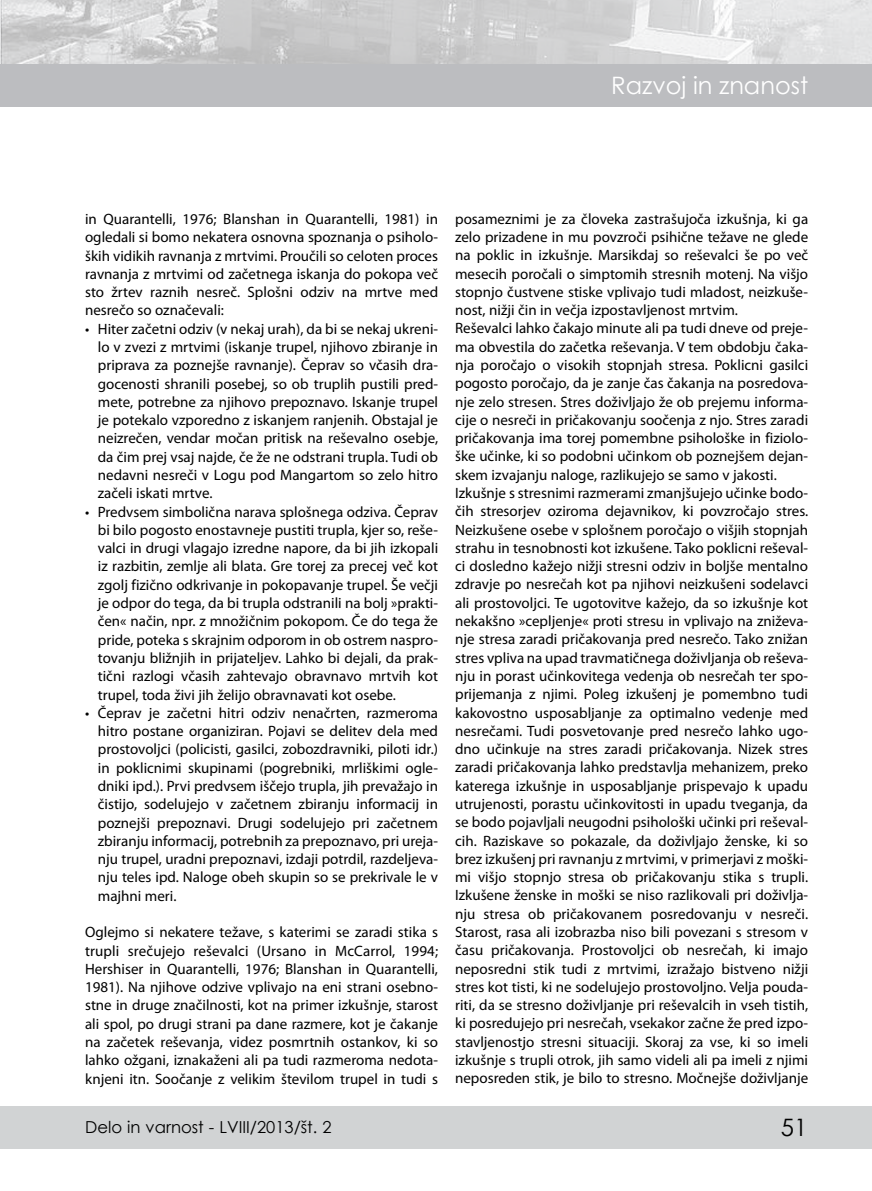
<style>
.page{position:relative;width:872px;height:1191px;background:#fff}
.page>*{position:absolute;margin:0;border:0;box-sizing:border-box;transform-origin:0 0}
.t1{font:24px "Century Gothic";color:#fff}
.t2{font:24px "Century Gothic";color:#000}
.t3{font:16.5px "Century Gothic";color:#000}
.t4{font:15px/18.3px "Myriad Pro";color:#000;text-align:justify}
</style>
<div class="page">
<div style="left:0;top:1106px;width:872px;height:42px;background:#d1d3d4"></div>
<img style="left:0;top:0;width:872px;height:64px">
<div style="left:0;top:64px;width:872px;height:42px;background:#bcbdc0"></div>
<h1 class="t1" style="left:611px;top:69px;width:198px">Razvoj in znanost</h1>
<p class="t4" style="left:85px;top:209px;width:354px">in Quarantelli, 1976; Blanshan in Quarantelli, 1981) in ogledali si bomo nekatera osnovna spoznanja o psiholo&shy;ških vidikih ravnanja z mrtvimi. Proučili so celoten proces ravnanja z mrtvimi od začetnega iskanja do pokopa več sto žrtev raznih nesreč. Splošni odziv na mrtve med nesrečo so označevali:</p>
<p class="t4" style="left:98px;top:319px;width:342px;text-indent:-13px">• Hiter začetni odziv (v nekaj urah), da bi se nekaj ukreni&shy;lo v zvezi z mrtvimi (iskanje trupel, njihovo zbiranje in priprava za poznejše ravnanje). Čeprav so včasih dra&shy;gocenosti shranili posebej, so ob truplih pustili pred&shy;mete, potrebne za njihovo prepoznavo. Iskanje trupel je potekalo vzporedno z iskanjem ranjenih. Obstajal je neizrečen, vendar močan pritisk na reševalno osebje, da čim prej vsaj najde, če že ne odstrani trupla. Tudi ob nedavni nesreči v Logu pod Mangartom so zelo hitro začeli iskati mrtve.</p>
<p class="t4" style="left:98px;top:502px;width:342px;text-indent:-13px">• Predvsem simbolična narava splošnega odziva. Čeprav bi bilo pogosto enostavneje pustiti trupla, kjer so, reše&shy;valci in drugi vlagajo izredne napore, da bi jih izkopali iz razbitin, zemlje ali blata. Gre torej za precej več kot zgolj fizično odkrivanje in pokopavanje trupel. Še večji je odpor do tega, da bi trupla odstranili na bolj »prakti&shy;čen« način, npr. z množičnim pokopom. Če do tega že pride, poteka s skrajnim odporom in ob ostrem naspro&shy;tovanju bližnjih in prijateljev. Lahko bi dejali, da prak&shy;tični razlogi včasih zahtevajo obravnavo mrtvih kot trupel, toda živi jih želijo obravnavati kot osebe.</p>
<p class="t4" style="left:98px;top:703px;width:342px;text-indent:-13px">• Čeprav je začetni hitri odziv nenačrten, razmeroma hitro postane organiziran. Pojavi se delitev dela med prostovoljci (policisti, gasilci, zobozdravniki, piloti idr.) in poklicnimi skupinami (pogrebniki, mrliškimi ogle&shy;dniki ipd.). Prvi predvsem iščejo trupla, jih prevažajo in čistijo, sodelujejo v začetnem zbiranju informacij in poznejši prepoznavi. Drugi sodelujejo pri začetnem zbiranju informacij, potrebnih za prepoznavo, pri ureja&shy;nju trupel, uradni prepoznavi, izdaji potrdil, razdeljeva&shy;nju teles ipd. Naloge obeh skupin so se prekrivale le v majhni meri.</p>
<p class="t4" style="left:85px;top:923px;width:355px">Oglejmo si nekatere težave, s katerimi se zaradi stika s trupli srečujejo reševalci (Ursano in McCarrol, 1994; Hershiser in Quarantelli, 1976; Blanshan in Quarantelli, 1981). Na njihove odzive vplivajo na eni strani osebno&shy;stne in druge značilnosti, kot na primer izkušnje, starost ali spol, po drugi strani pa dane razmere, kot je čakanje na začetek reševanja, videz posmrtnih ostankov, ki so lahko ožgani, iznakaženi ali pa tudi razmeroma nedota&shy;knjeni itn. Soočanje z velikim številom trupel in tudi s</p>
<p class="t4" style="left:455px;top:209px;width:354px;text-align:left">posameznimi je za človeka zastrašujoča izkušnja, ki ga zelo prizadene in mu povzroči psihične težave ne glede na poklic in izkušnje. Marsikdaj so reševalci še po več mesecih poročali o simptomih stresnih motenj. Na višjo stopnjo čustvene stiske vplivajo tudi mladost, neizkuše&shy;nost, nižji čin in večja izpostavljenost mrtvim.<br>Reševalci lahko čakajo minute ali pa tudi dneve od preje&shy;ma obvestila do začetka reševanja. V tem obdobju čaka&shy;nja poročajo o visokih stopnjah stresa. Poklicni gasilci pogosto poročajo, da je zanje čas čakanja na posredova&shy;nje zelo stresen. Stres doživljajo že ob prejemu informa&shy;cije o nesreči in pričakovanju soočenja z njo. Stres zaradi pričakovanja ima torej pomembne psihološke in fiziolo&shy;ške učinke, ki so podobni učinkom ob poznejšem dejan&shy;skem izvajanju naloge, razlikujejo se samo v jakosti.<br>Izkušnje s stresnimi razmerami zmanjšujejo učinke bodo&shy;čih stresorjev oziroma dejavnikov, ki povzročajo stres.<br>Neizkušene osebe v splošnem poročajo o višjih stopnjah strahu in tesnobnosti kot izkušene. Tako poklicni reševal&shy;ci dosledno kažejo nižji stresni odziv in boljše mentalno zdravje po nesrečah kot pa njihovi neizkušeni sodelavci ali prostovoljci. Te ugotovitve kažejo, da so izkušnje kot nekakšno »cepljenje« proti stresu in vplivajo na zniževa&shy;nje stresa zaradi pričakovanja pred nesrečo. Tako znižan stres vpliva na upad travmatičnega doživljanja ob reševa&shy;nju in porast učinkovitega vedenja ob nesrečah ter spo&shy;prijemanja z njimi. Poleg izkušenj je pomembno tudi kakovostno usposabljanje za optimalno vedenje med nesrečami. Tudi posvetovanje pred nesrečo lahko ugo&shy;dno učinkuje na stres zaradi pričakovanja. Nizek stres zaradi pričakovanja lahko predstavlja mehanizem, preko katerega izkušnje in usposabljanje prispevajo k upadu utrujenosti, porastu učinkovitosti in upadu tveganja, da se bodo pojavljali neugodni psihološki učinki pri reševal&shy;cih. Raziskave so pokazale, da doživljajo ženske, ki so brez izkušenj pri ravnanju z mrtvimi, v primerjavi z moški&shy;mi višjo stopnjo stresa ob pričakovanju stika s trupli.<br>Izkušene ženske in moški se niso razlikovali pri doživlja&shy;nju stresa ob pričakovanem posredovanju v nesreči.<br>Starost, rasa ali izobrazba niso bili povezani s stresom v času pričakovanja. Prostovoljci ob nesrečah, ki imajo neposredni stik tudi z mrtvimi, izražajo bistveno nižji stres kot tisti, ki ne sodelujejo prostovoljno. Velja pouda&shy;riti, da se stresno doživljanje pri reševalcih in vseh tistih, ki posredujejo pri nesrečah, vsekakor začne že pred izpo&shy;stavljenostjo stresni situaciji. Skoraj za vse, ki so imeli izkušnje s trupli otrok, jih samo videli ali pa imeli z njimi neposreden stik, je bilo to stresno. Močnejše doživljanje</p>
<p class="t3" style="left:85px;top:1115px;width:248px">Delo in varnost - LVIII/2013/št. 2</p>
<h1 class="t2" style="left:780px;top:1110px;width:28px">51</h1>
</div>
